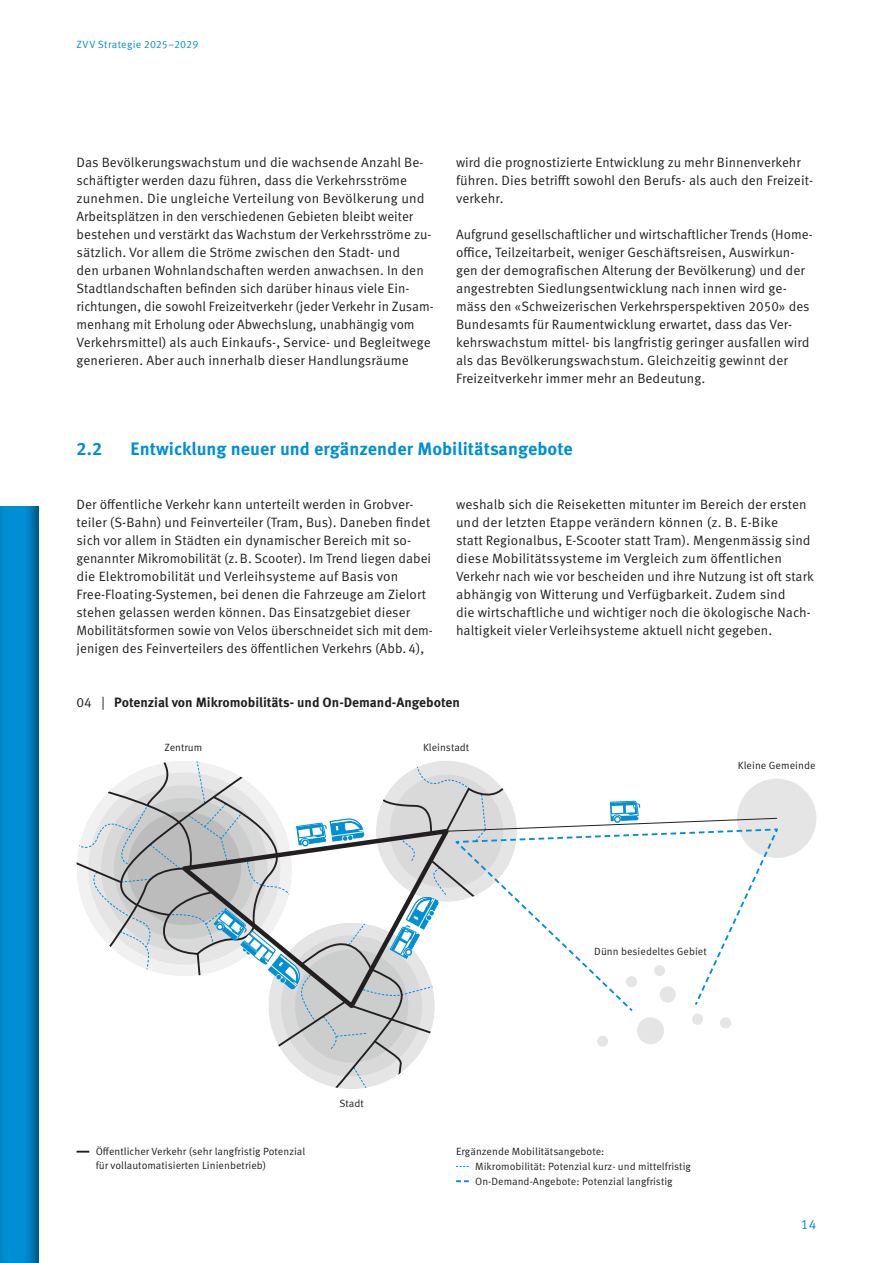
<style>
.page{position:relative;width:893px;height:1263px;background:#fff}
.page>*{position:absolute;margin:0;border:0;box-sizing:border-box;transform-origin:0 0}
.Lauftext{font:700 18px "Meta Pro";letter-spacing:.005em;color:#008fd5}
.Lauftext-2{font:13.5px/18px "Meta Pro";letter-spacing:.005em;color:#231f20}
.Lauftext-3{font:700 13.5px "Meta Pro";letter-spacing:-.005em;color:#231f20}
.Lauftext-4{font:13.5px "Meta Pro";color:#008fd5}
.Lauftext-5{font:10.5px/13.5px "Meta Pro";letter-spacing:.005em;color:#231f20}
.t1{font:10.5px "Meta Pro";letter-spacing:.02em;color:#008fd5}
.s1{font-weight:400}
</style>
<div class="page">
<svg style="left:456px;top:1166px;width:13px;height:1px"></svg>
<svg style="left:456px;top:1180px;width:13px;height:2px"></svg>
<svg style="left:77px;top:1151px;width:12px;height:1px"></svg>
<div style="left:737px;top:779px;width:79px;height:79px;background:#e5e5e6;border-radius:50%"></div>
<svg style="left:76px;top:761px;width:701px;height:328px"></svg>
<div style="left:0;top:250px;width:41px;height:1013px;background:#231f20;opacity:.55"></div>
<div style="left:0;top:0;width:51px;height:505px;background:#fff"></div>
<p class="t1" style="left:77px;top:37px;width:123px">ZVV Strategie 2025–2029</p>
<p class="Lauftext-2" style="left:77px;top:153px;width:359px">Das Bevölkerungswachstum und die wachsende Anzahl Be&shy;schäftigter werden dazu führen, dass die Verkehrsströme zunehmen. Die ungleiche Verteilung von Bevölkerung und Arbeitsplätzen in den verschiedenen Gebieten bleibt weiter bestehen und verstärkt das Wachstum der Verkehrsströme zu&shy;sätzlich. Vor allem die Ströme zwischen den Stadt- und<br>den urbanen Wohnlandschaften werden anwachsen. In den Stadtlandschaften befinden sich darüber hinaus viele Ein&shy;richtungen, die sowohl Freizeitverkehr (jeder Verkehr in Zusam&shy;menhang mit Erholung oder Abwechslung, unabhängig vom Verkehrsmittel) als auch Einkaufs-, Service- und Begleitwege generieren. Aber auch innerhalb dieser Handlungsräume</p>
<p class="Lauftext-2" style="left:456px;top:153px;width:359px">wird die prognostizierte Entwicklung zu mehr Binnenverkehr führen. Dies betrifft sowohl den Berufs- als auch den Freizeit&shy;verkehr.</p>
<p class="Lauftext-2" style="left:456px;top:225px;width:358px">Aufgrund gesellschaftlicher und wirtschaftlicher Trends (Home&shy;office, Teilzeitarbeit, weniger Geschäftsreisen, Auswirkun&shy;gen der demografischen Alterung der Bevölkerung) und der angestrebten Siedlungsentwicklung nach innen wird ge&shy;mäss den «Schweizerischen Verkehrsperspektiven 2050» des Bundesamts für Raumentwicklung erwartet, dass das Ver&shy;kehrswachstum mittel- bis langfristig geringer ausfallen wird als das Bevölkerungswachstum. Gleichzeitig gewinnt der Freizeitverkehr immer mehr an Bedeutung.</p>
<p class="Lauftext" style="left:77px;top:437px;width:27px">2.2</p>
<p class="Lauftext" style="left:131px;top:437px;width:444px">Entwicklung neuer und ergänzender Mobilitätsangebote</p>
<p class="Lauftext-2" style="left:77px;top:495px;width:358px">Der öffentliche Verkehr kann unterteilt werden in Grobver&shy;teiler (S-Bahn) und Feinverteiler (Tram, Bus). Daneben findet sich vor allem in Städten ein dynamischer Bereich mit so&shy;genannter Mikromobilität (z.B. Scooter). Im Trend liegen dabei die Elektromobilität und Verleihsysteme auf Basis von Free-Floating-Systemen, bei denen die Fahrzeuge am Zielort stehen gelassen werden können. Das Einsatzgebiet dieser Mobilitätsformen sowie von Velos überschneidet sich mit dem&shy;jenigen des Feinverteilers des öffentlichen Verkehrs (Abb. 4),</p>
<p class="Lauftext-2" style="left:456px;top:495px;width:359px">weshalb sich die Reiseketten mitunter im Bereich der ersten und der letzten Etappe verändern können (z. B. E-Bike<br>statt Regionalbus, E-Scooter statt Tram). Mengenmässig sind diese Mobilitätssysteme im Vergleich zum öffentlichen Verkehr nach wie vor bescheiden und ihre Nutzung ist oft stark abhängig von Witterung und Verfügbarkeit. Zudem sind<br>die wirtschaftliche und wichtiger noch die ökologische Nach&shy;haltigkeit vieler Verleihsysteme aktuell nicht gegeben.</p>
<p class="Lauftext-3" style="left:77px;top:693px;width:385px"><span class="s1">04 |</span> Potenzial von Mikromobilitäts- und On-Demand-Angeboten</p>
<p class="Lauftext-5" style="left:164px;top:740px;width:39px">Zentrum</p>
<p class="Lauftext-5" style="left:423px;top:740px;width:48px">Kleinstadt</p>
<p class="Lauftext-5" style="left:738px;top:758px;width:79px">Kleine Gemeinde</p>
<p class="Lauftext-5" style="left:96px;top:1145px;width:211px">Öffentlicher Verkehr (sehr langfristig Potenzial für vollautomatisierten Linienbetrieb)</p>
<p class="Lauftext-5" style="left:339px;top:1097px;width:26px">Stadt</p>
<p class="Lauftext-5" style="left:594px;top:945px;width:114px">Dünn besiedeltes Gebiet</p>
<p class="Lauftext-5" style="left:456px;top:1145px;width:150px">Ergänzende Mobilitätsangebote:</p>
<p class="Lauftext-5" style="left:475px;top:1160px;width:217px">Mikromobilität: Potenzial kurz- und mittelfristig</p>
<p class="Lauftext-5" style="left:475px;top:1175px;width:199px">On-Demand-Angebote: Potenzial langfristig</p>
<p class="Lauftext-4" style="left:801px;top:1215px;width:17px">14</p>
</div>
